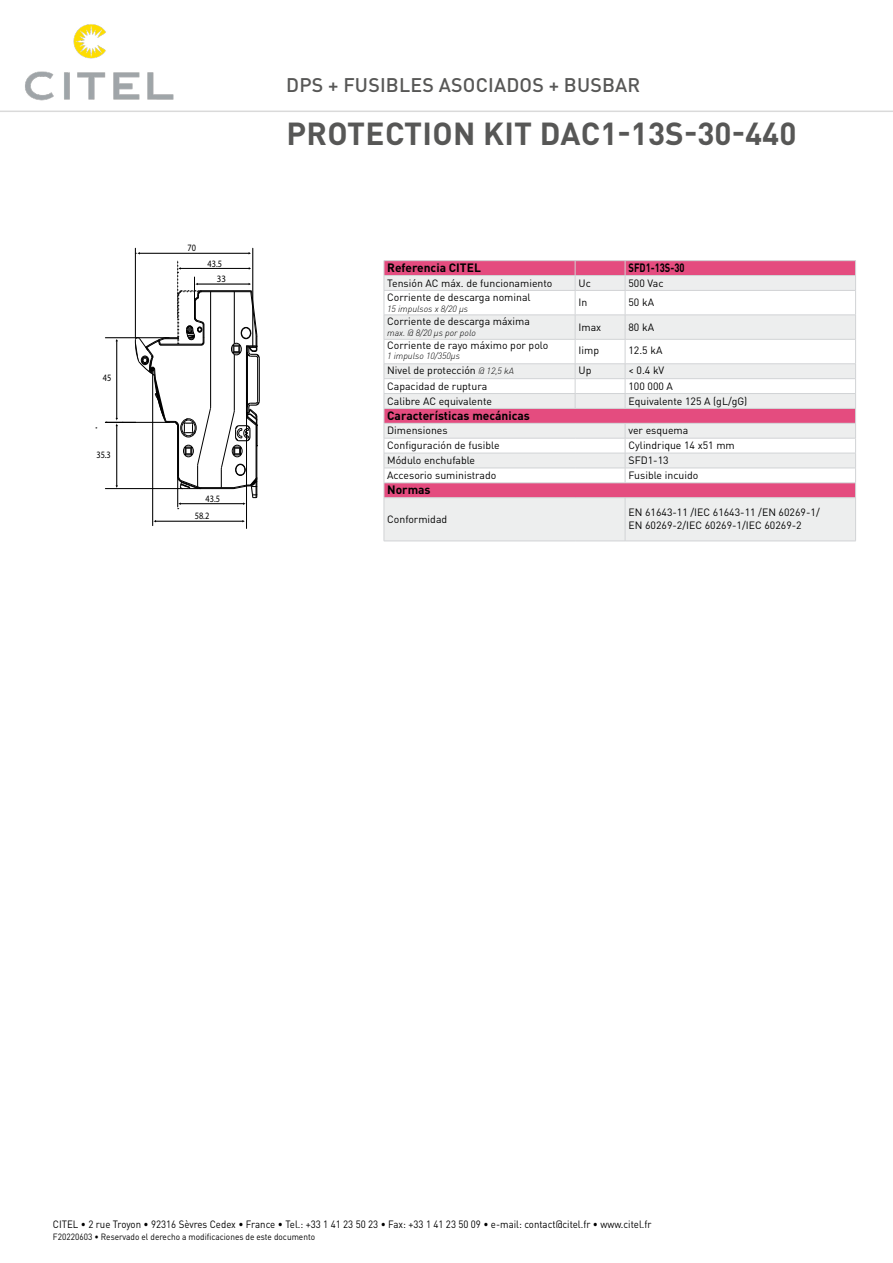
<style>
.page{position:relative;width:893px;height:1263px;background:#fff}
.page>*{position:absolute;margin:0;border:0;box-sizing:border-box;transform-origin:0 0}
.t1{font:700 31.5px "DIN Pro";letter-spacing:.005em;color:#575756}
.t2{font:500 19.5px "DIN Pro";letter-spacing:.01em;color:#575756}
.t3{font:700 12px "DIN Pro";color:#000}
.t4{font:700 12px "DIN Pro";color:#000;scale:.78 1}
.t5{font:10.5px/12.6px "DIN Pro";color:#000}
.t6{font:10.5px "DIN Pro";color:#000;scale:.92 1}
.t7{font:9.9px "Myriad Pro";color:#1d1719;scale:.91 1}
.t8{font:9.75px/17.4px "Myriad Pro";color:#000;scale:.85 1}
.t9{font:9.75px "Myriad Pro";color:#000;scale:.91 1}
.t10{font:9px "DIN Pro";color:#000;scale:.92 1}
.t11{font:italic 300 9px "DIN Pro";color:#000}
.s1{font-weight:300;font-style:italic;font-size:9px}
</style>
<div class="page">
<hr style="left:0;top:111px;width:893px;height:1px;background:#dadada">
<img style="left:25px;top:24px;width:149px;height:77px">
<hr style="left:259px;top:358px;width:1px;height:43px;background:#000">
<hr style="left:253px;top:248px;width:1px;height:99px;background:#000">
<hr style="left:135px;top:248px;width:1px;height:89px;background:#000">
<hr style="left:139px;top:253px;width:110px;height:1px;background:#000">
<hr style="left:105px;top:337px;width:64px;height:1px;background:#000">
<hr style="left:117px;top:341px;width:1px;height:77px;background:#000">
<hr style="left:105px;top:488px;width:77px;height:1px;background:#000">
<hr style="left:105px;top:422px;width:31px;height:1px;background:#000">
<hr style="left:117px;top:426px;width:1px;height:60px;background:#000">
<hr style="left:246px;top:393px;width:1px;height:136px;background:#000">
<svg style="left:116px;top:418px;width:7px;height:8px"></svg>
<hr style="left:156px;top:521px;width:87px;height:1px;background:#000">
<hr style="left:152px;top:369px;width:1px;height:157px;background:#000">
<svg style="left:135px;top:261px;width:124px;height:248px"></svg>
<hr style="left:194px;top:277px;width:1px;height:42px;background:#000">
<svg style="left:385px;top:261px;width:470px;height:14px;background:#e34d80"></svg>
<svg style="left:385px;top:276px;width:470px;height:265px;background:#eacfd8"></svg>
<svg style="left:385px;top:291px;width:470px;height:192px"></svg>
<hr style="left:384px;top:275px;width:191px;height:1px;background:#d1d3d5">
<hr style="left:575px;top:275px;width:50px;height:1px;background:#d1d3d5">
<hr style="left:384px;top:290px;width:191px;height:1px;background:#d1d3d5">
<hr style="left:575px;top:290px;width:50px;height:1px;background:#d1d3d5">
<hr style="left:625px;top:290px;width:231px;height:1px;background:#d1d3d5">
<hr style="left:384px;top:315px;width:191px;height:1px;background:#d1d3d5">
<hr style="left:575px;top:315px;width:50px;height:1px;background:#d1d3d5">
<hr style="left:625px;top:315px;width:231px;height:1px;background:#d1d3d5">
<hr style="left:384px;top:339px;width:191px;height:1px;background:#d1d3d5">
<hr style="left:575px;top:339px;width:50px;height:1px;background:#d1d3d5">
<hr style="left:625px;top:339px;width:231px;height:1px;background:#d1d3d5">
<hr style="left:384px;top:363px;width:191px;height:1px;background:#d1d3d5">
<hr style="left:575px;top:363px;width:50px;height:1px;background:#d1d3d5">
<hr style="left:625px;top:363px;width:231px;height:1px;background:#d1d3d5">
<hr style="left:384px;top:378px;width:191px;height:1px;background:#d1d3d5">
<hr style="left:575px;top:378px;width:50px;height:1px;background:#d1d3d5">
<hr style="left:625px;top:378px;width:231px;height:1px;background:#d1d3d5">
<hr style="left:384px;top:393px;width:191px;height:1px;background:#d1d3d5">
<hr style="left:575px;top:393px;width:50px;height:1px;background:#d1d3d5">
<svg style="left:575px;top:261px;width:1px;height:147px"></svg>
<hr style="left:625px;top:393px;width:231px;height:1px;background:#d1d3d5">
<svg style="left:625px;top:261px;width:1px;height:147px"></svg>
<svg style="left:855px;top:261px;width:1px;height:236px"></svg>
<hr style="left:855px;top:498px;width:1px;height:43px;background:#d1d3d5">
<hr style="left:384px;top:438px;width:191px;height:1px;background:#d1d3d5">
<hr style="left:575px;top:438px;width:50px;height:1px;background:#d1d3d5">
<hr style="left:384px;top:453px;width:191px;height:1px;background:#d1d3d5">
<hr style="left:575px;top:453px;width:50px;height:1px;background:#d1d3d5">
<hr style="left:384px;top:468px;width:191px;height:1px;background:#d1d3d5">
<hr style="left:575px;top:468px;width:50px;height:1px;background:#d1d3d5">
<hr style="left:384px;top:260px;width:191px;height:1px;background:#d1d3d5">
<hr style="left:575px;top:260px;width:50px;height:1px;background:#d1d3d5">
<hr style="left:625px;top:260px;width:231px;height:1px;background:#d1d3d5">
<hr style="left:384px;top:497px;width:191px;height:1px;background:#d1d3d5">
<hr style="left:384px;top:498px;width:1px;height:43px;background:#d1d3d5">
<hr style="left:575px;top:497px;width:50px;height:1px;background:#d1d3d5">
<hr style="left:625px;top:275px;width:231px;height:1px;background:#d1d3d5">
<hr style="left:384px;top:408px;width:191px;height:1px;background:#d1d3d5">
<hr style="left:575px;top:408px;width:50px;height:1px;background:#d1d3d5">
<hr style="left:625px;top:408px;width:231px;height:1px;background:#d1d3d5">
<hr style="left:384px;top:423px;width:191px;height:1px;background:#d1d3d5">
<hr style="left:575px;top:423px;width:50px;height:1px;background:#d1d3d5">
<hr style="left:625px;top:423px;width:231px;height:1px;background:#d1d3d5">
<hr style="left:625px;top:438px;width:231px;height:1px;background:#d1d3d5">
<hr style="left:625px;top:453px;width:231px;height:1px;background:#d1d3d5">
<hr style="left:625px;top:468px;width:231px;height:1px;background:#d1d3d5">
<svg style="left:625px;top:424px;width:1px;height:59px"></svg>
<hr style="left:384px;top:483px;width:191px;height:1px;background:#d1d3d5">
<svg style="left:384px;top:261px;width:1px;height:236px"></svg>
<hr style="left:575px;top:483px;width:50px;height:1px;background:#d1d3d5">
<hr style="left:625px;top:483px;width:231px;height:1px;background:#d1d3d5">
<hr style="left:384px;top:541px;width:191px;height:1px;background:#d1d3d5">
<hr style="left:575px;top:541px;width:50px;height:1px;background:#d1d3d5">
<hr style="left:625px;top:497px;width:231px;height:1px;background:#d1d3d5">
<hr style="left:625px;top:498px;width:1px;height:43px;background:#d1d3d5">
<hr style="left:625px;top:541px;width:231px;height:1px;background:#d1d3d5">
<p class="t8" style="left:103px;top:369px;width:12px">45</p>
<p class="t8" style="left:96px;top:446px;width:19px">35.3</p>
<p class="t8" style="left:188px;top:239px;width:12px">70</p>
<p class="t8" style="left:207px;top:254px;width:19px">43.5</p>
<p class="t9" style="left:217px;top:273px;width:11px">33</p>
<p class="t8" style="left:195px;top:490px;width:31px;text-indent:11px">43.5<br>58.2</p>
<h2 class="t2" style="left:286px;top:72px;width:356px">DPS + FUSIBLES ASOCIADOS + BUSBAR</h2>
<h1 class="t1" style="left:286px;top:112px;width:512px">PROTECTION KIT DAC1-13S-30-440</h1>
<p class="t3" style="left:387px;top:260px;width:95px">Referencia CITEL</p>
<p class="t4" style="left:628px;top:260px;width:73px">SFD1-13S-30</p>
<p class="t5" style="left:387px;top:276px;width:167px">Tensión AC máx. de funcionamiento</p>
<p class="t5" style="left:578px;top:276px;width:14px">Uc</p>
<p class="t5" style="left:628px;top:276px;width:37px">500 Vac</p>
<p class="t5" style="left:387px;top:290px;width:145px">Corriente de descarga nominal</p>
<p class="t11" style="left:387px;top:303px;width:82px">15 impulsos x 8/20 µs</p>
<p class="t5" style="left:578px;top:296px;width:10px">In</p>
<p class="t5" style="left:628px;top:296px;width:27px">50 kA</p>
<p class="t5" style="left:387px;top:315px;width:144px">Corriente de descarga máxima</p>
<p class="t11" style="left:387px;top:327px;width:90px">max. @ 8/20 µs por polo</p>
<p class="t5" style="left:387px;top:338px;width:163px">Corriente de rayo máximo por polo</p>
<p class="t11" style="left:387px;top:351px;width:74px">1 impulso 10/350µs</p>
<p class="t5" style="left:578px;top:320px;width:24px">Imax</p>
<p class="t5" style="left:628px;top:320px;width:27px">80 kA</p>
<p class="t5" style="left:578px;top:343px;width:22px">Iimp</p>
<p class="t5" style="left:628px;top:343px;width:35px">12.5 kA</p>
<p class="t5" style="left:387px;top:363px;width:128px">Nivel de protección <span class="s1">@ 12,5 kA</span></p>
<p class="t5" style="left:578px;top:363px;width:14px">Up</p>
<p class="t5" style="left:628px;top:363px;width:37px">&lt; 0.4 kV</p>
<p class="t5" style="left:387px;top:379px;width:102px">Capacidad de ruptura</p>
<p class="t5" style="left:628px;top:379px;width:46px">100 000 A</p>
<p class="t5" style="left:387px;top:394px;width:106px">Calibre AC equivalente</p>
<p class="t5" style="left:628px;top:394px;width:120px">Equivalente 125 A (gL/gG)</p>
<p class="t3" style="left:387px;top:408px;width:144px">Características mecánicas</p>
<p class="t5" style="left:387px;top:424px;width:62px">Dimensiones</p>
<p class="t5" style="left:628px;top:424px;width:61px">ver esquema</p>
<p class="t5" style="left:387px;top:439px;width:114px">Configuración de fusible</p>
<p class="t5" style="left:628px;top:439px;width:108px">Cylindrique 14 x51 mm</p>
<p class="t5" style="left:387px;top:454px;width:90px">Módulo enchufable</p>
<p class="t5" style="left:628px;top:454px;width:42px">SFD1-13</p>
<p class="t5" style="left:387px;top:468px;width:111px">Accesorio suministrado</p>
<p class="t5" style="left:628px;top:468px;width:71px">Fusible incuido</p>
<p class="t3" style="left:387px;top:482px;width:45px">Normas</p>
<p class="t5" style="left:387px;top:512px;width:62px">Conformidad</p>
<p class="t5" style="left:628px;top:506px;width:193px">EN 61643-11 /IEC 61643-11 /EN 60269-1/<br>EN 60269-2/IEC 60269-1/IEC 60269-2</p>
<p class="t7" style="left:672px;top:507px;width:19px">79.5</p>
<p class="t6" style="left:53px;top:1217px;width:652px">CITEL • 2 rue Troyon • 92316 Sèvres Cedex • France • Tel.: +33 1 41 23 50 23 • Fax: +33 1 41 23 50 09 • e-mail: contact@citel.fr • www.citel.fr</p>
<p class="t10" style="left:53px;top:1230px;width:286px">F20220603 • Reservado el derecho a modificaciones de este documento</p>
</div>
